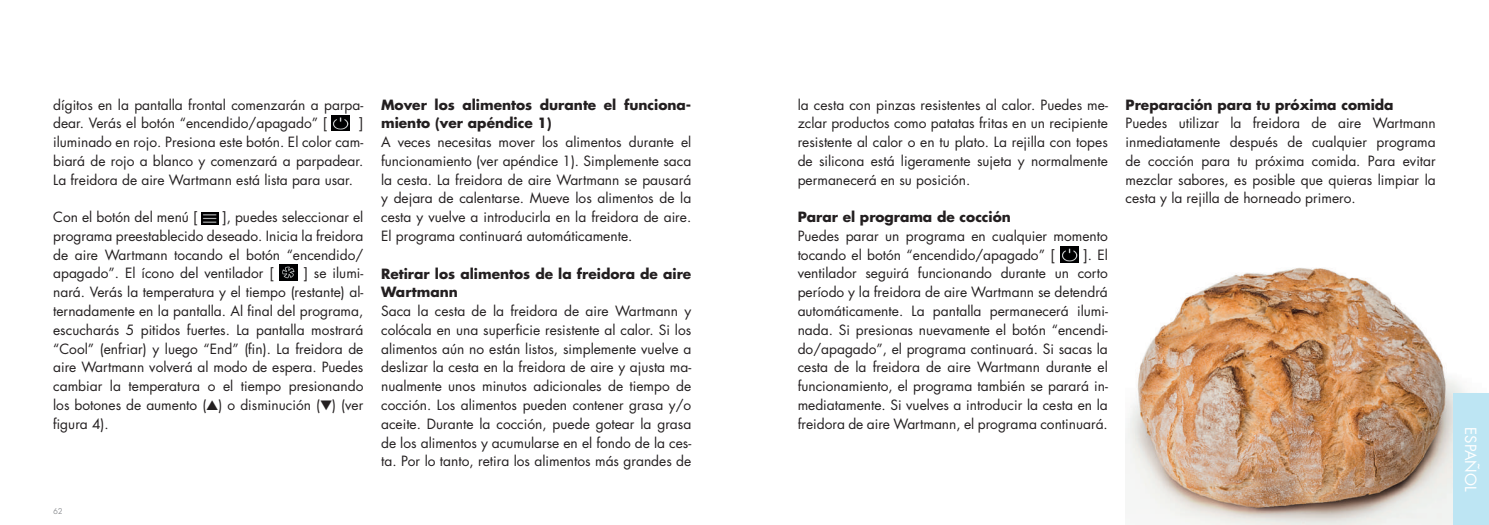
<style>
.page{position:relative;width:1489px;height:525px;background:#fff}
.page>*{position:absolute;margin:0;border:0;box-sizing:border-box;transform-origin:0 0}
.t1{font:15px "Futura Std";color:#fff}
.t2{font:13.75px/18.8px "Futura Std";color:#231f20;text-align:justify}
.t3{font:700 13.75px/18.8px "Futura Std";color:#231f20}
.t4{font:8.75px "Futura PT";color:#939598}
</style>
<div class="page">
<img style="left:332px;top:115px;width:18px;height:16px">
<img style="left:201px;top:212px;width:17px;height:12px">
<img style="left:280px;top:264px;width:18px;height:17px">
<img style="left:1125px;top:268px;width:341px;height:256px">
<img style="left:1060px;top:246px;width:17px;height:16px">
<div style="left:1453px;top:393px;width:35px;height:131px;background:#bde5f3"></div>
<p class="t2" style="left:53px;top:95px;width:312px">dígitos en la pantalla frontal comenzarán a parpa&shy;dear. Verás el botón “encendido/apagado” [</p>
<p class="t2" style="left:53px;top:114px;width:312px;text-indent:306px">] iluminado en rojo. Presiona este botón. El color cam&shy;biará de rojo a blanco y comenzará a parpadear.<br>La freidora de aire Wartmann está lista para usar.</p>
<p class="t2" style="left:53px;top:208px;width:146px">Con el botón del menú [</p>
<p class="t2" style="left:53px;top:208px;width:312px;text-indent:169px">], puedes seleccionar el programa preestablecido deseado. Inicia la freidora de aire Wartmann tocando el botón “encendido/ apagado”. El ícono del ventilador [</p>
<p class="t2" style="left:53px;top:264px;width:312px;text-indent:250px">] se ilumi&shy;nará. Verás la temperatura y el tiempo (restante) al&shy;ternadamente en la pantalla. Al final del programa, escucharás 5 pitidos fuertes. La pantalla mostrará “Cool” (enfriar) y luego “End” (fin). La freidora de aire Wartmann volverá al modo de espera. Puedes cambiar la temperatura o el tiempo presionando los botones de aumento (▲) o disminución (▼) (ver figura 4).</p>
<p class="t4" style="left:53px;top:505px;width:11px">62</p>
<p class="t3" style="left:381px;top:95px;width:312px">Mover los alimentos durante el funciona&shy;miento (ver apéndice 1)</p>
<p class="t2" style="left:381px;top:133px;width:312px">A veces necesitas mover los alimentos durante el funcionamiento (ver apéndice 1). Simplemente saca la cesta. La freidora de aire Wartmann se pausará y dejara de calentarse. Mueve los alimentos de la cesta y vuelve a introducirla en la freidora de aire.<br>El programa continuará automáticamente.</p>
<p class="t3" style="left:381px;top:264px;width:312px">Retirar los alimentos de la freidora de aire<br>Wartmann</p>
<p class="t2" style="left:381px;top:301px;width:312px">Saca la cesta de la freidora de aire Wartmann y colócala en una superficie resistente al calor. Si los alimentos aún no están listos, simplemente vuelve a deslizar la cesta en la freidora de aire y ajusta ma&shy;nualmente unos minutos adicionales de tiempo de cocción. Los alimentos pueden contener grasa y/o aceite. Durante la cocción, puede gotear la grasa de los alimentos y acumularse en el fondo de la ces&shy;ta. Por lo tanto, retira los alimentos más grandes de</p>
<p class="t2" style="left:797px;top:95px;width:312px">la cesta con pinzas resistentes al calor. Puedes me&shy;zclar productos como patatas fritas en un recipiente resistente al calor o en tu plato. La rejilla con topes de silicona está ligeramente sujeta y normalmente permanecerá en su posición.</p>
<p class="t3" style="left:797px;top:207px;width:215px">Parar el programa de cocción</p>
<p class="t2" style="left:797px;top:226px;width:312px">Puedes parar un programa en cualquier momento tocando el botón “encendido/apagado” [</p>
<p class="t2" style="left:797px;top:245px;width:312px;text-indent:286px">]. El ventilador seguirá funcionando durante un corto período y la freidora de aire Wartmann se detendrá automáticamente. La pantalla permanecerá ilumi&shy;nada. Si presionas nuevamente el botón “encendi&shy;do/apagado”, el programa continuará. Si sacas la cesta de la freidora de aire Wartmann durante el funcionamiento, el programa también se parará in&shy;mediatamente. Si vuelves a introducir la cesta en la freidora de aire Wartmann, el programa continuará.</p>
<p class="t3" style="left:1125px;top:95px;width:269px">Preparación para tu próxima comida</p>
<p class="t2" style="left:1125px;top:114px;width:312px">Puedes utilizar la freidora de aire Wartmann inmediatamente después de cualquier programa de cocción para tu próxima comida. Para evitar mezclar sabores, es posible que quieras limpiar la cesta y la rejilla de horneado primero.</p>
<p class="t1" style="left:1479px;top:427px;width:66px;rotate:90deg">ESPAÑOL</p>
</div>
